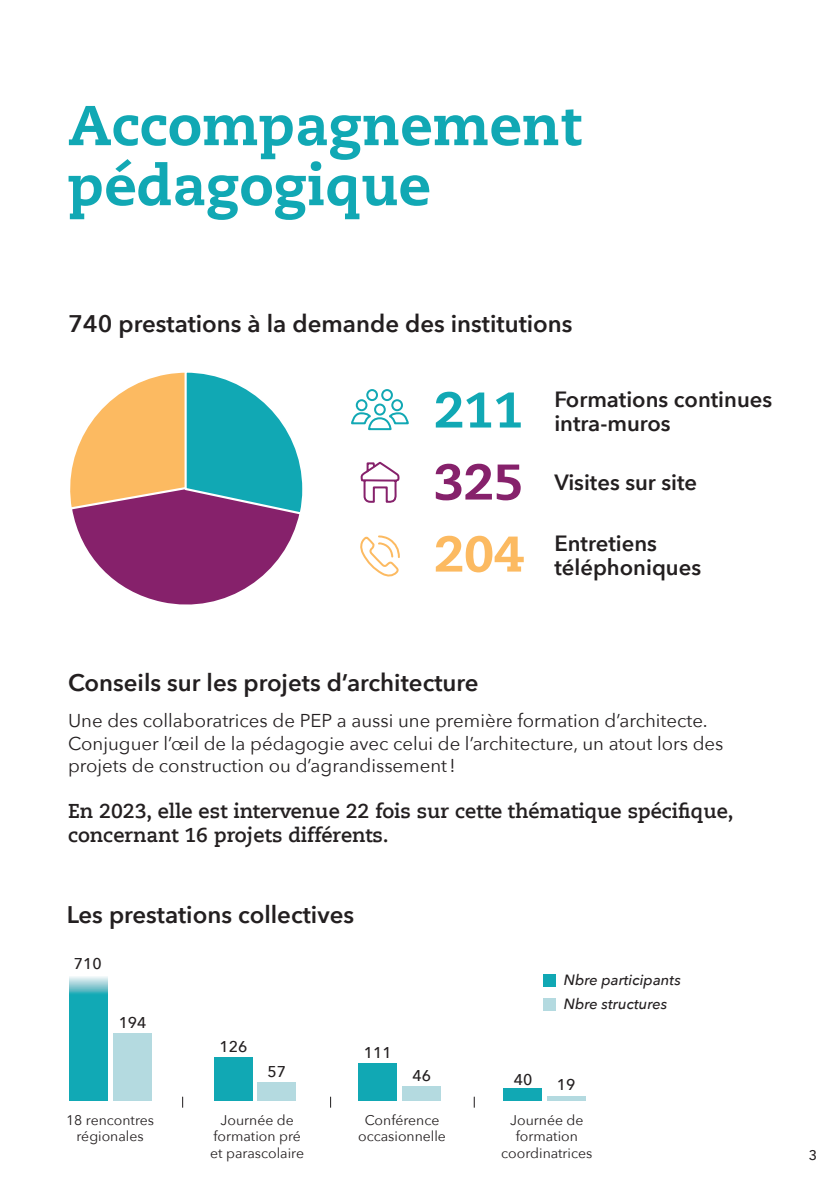
<style>
.page{position:relative;width:840px;height:1191px;background:#fff}
.page>*{position:absolute;margin:0;border:0;box-sizing:border-box;transform-origin:0 0}
.Titres{font:800 56px "Caecilia LT Pro 85";color:#11a8b4}
.sous_titres{font:800 50px "Caecilia LT Pro 85";color:#11a8b4}
.sous_titres-2{font:800 50px "Caecilia LT Pro 85";color:#86216b}
.sous_titres-3{font:800 50px "Caecilia LT Pro 85";color:#fcba61}
.titre_4{font:600 24px "Avenir Next";color:#231f20}
.titre_4-2{font:600 22px/24px "Avenir Next";color:#231f20}
.texte{font:700 20px/24px "Caecilia LT Pro 75";color:#231f20}
.texte-2{font:18.6px/22.4px "Avenir Next";color:#231f20}
.Style_de_paragraphe_2{font:500 15.6px "Avenir Next";color:#231f20}
.Style_de_paragraphe_2-2{font:italic 500 14.8px "Avenir Next";color:#231f20}
.Style_de_paragraphe_2-3{font:14px/16.8px "Avenir Next";color:#231f20;text-align:center}
.t1{font:500 14px "Avenir Next";color:#231f20}
</style>
<div class="page">
<hr style="left:546px;top:1096px;width:39px;height:4px;background:#b4dae0">
<div style="left:503px;top:1088px;width:38px;height:12px;background:#11a8b4"></div>
<div style="left:402px;top:1086px;width:38px;height:14px;background:#b4dae0"></div>
<div style="left:358px;top:1063px;width:39px;height:37px;background:#11a8b4"></div>
<div style="left:257px;top:1082px;width:39px;height:18px;background:#b4dae0"></div>
<div style="left:214px;top:1057px;width:38px;height:43px;background:#11a8b4"></div>
<div style="left:113px;top:1033px;width:38px;height:67px;background:#b4dae0"></div>
<svg style="left:69px;top:976px;width:39px;height:124px;background:#24aeb9"></svg>
<svg style="left:360px;top:535px;width:40px;height:42px"></svg>
<svg style="left:360px;top:461px;width:38px;height:42px"></svg>
<svg style="left:351px;top:411px;width:58px;height:20px"></svg>
<div style="left:355px;top:399px;width:12px;height:12px;border:2px solid #11a8b4;border-radius:50%"></div>
<div style="left:374px;top:403px;width:11px;height:12px;border:2px solid #11a8b4;border-radius:50%"></div>
<div style="left:391px;top:399px;width:12px;height:12px;border:2px solid #11a8b4;border-radius:50%"></div>
<div style="left:381px;top:389px;width:11px;height:12px;border:2px solid #11a8b4;border-radius:50%"></div>
<div style="left:366px;top:389px;width:12px;height:12px;border:2px solid #11a8b4;border-radius:50%"></div>
<svg style="left:70px;top:372px;width:233px;height:233px"></svg>
<div style="left:543px;top:974px;width:12px;height:12px;background:#11a8b4"></div>
<div style="left:543px;top:998px;width:12px;height:12px;background:#b4dae0"></div>
<p class="Titres" style="left:68px;top:87px;width:514px">Accompagnement</p>
<p class="Titres" style="left:68px;top:147px;width:364px">pédagogique</p>
<p class="titre_4" style="left:69px;top:303px;width:505px">740 prestations à la demande des institutions</p>
<p class="sous_titres" style="left:434px;top:375px;width:90px">211</p>
<p class="sous_titres-2" style="left:434px;top:447px;width:90px">325</p>
<p class="sous_titres-3" style="left:434px;top:519px;width:90px">204</p>
<p class="titre_4-2" style="left:554px;top:386px;width:219px">Formations continues intra-muros</p>
<p class="titre_4-2" style="left:554px;top:470px;width:144px">Visites sur site</p>
<p class="titre_4-2" style="left:554px;top:530px;width:104px">Entretiens</p>
<p class="titre_4-2" style="left:554px;top:554px;width:148px">téléphoniques</p>
<p class="titre_4" style="left:68px;top:662px;width:412px">Conseils sur les projets d’architecture</p>
<p class="texte-2" style="left:68px;top:709px;width:656px">Une des collaboratrices de PEP a aussi une première formation d’architecte.<br>Conjuguer l’œil de la pédagogie avec celui de l’architecture, un atout lors des projets de construction ou d’agrandissement!</p>
<p class="texte" style="left:68px;top:799px;width:666px">En 2023, elle est intervenue 22 fois sur cette thématique spécifique, concernant 16 projets différents.</p>
<p class="titre_4" style="left:67px;top:894px;width:289px">Les prestations collectives</p>
<p class="Style_de_paragraphe_2" style="left:74px;top:950px;width:29px">710</p>
<p class="Style_de_paragraphe_2" style="left:119px;top:1009px;width:29px">194</p>
<p class="Style_de_paragraphe_2-3" style="left:66px;top:1110px;width:89px">18 rencontres régionales</p>
<p class="Style_de_paragraphe_2" style="left:219px;top:1033px;width:29px">126</p>
<p class="Style_de_paragraphe_2" style="left:364px;top:1039px;width:29px">111</p>
<p class="Style_de_paragraphe_2" style="left:267px;top:1058px;width:20px">57</p>
<p class="Style_de_paragraphe_2" style="left:412px;top:1062px;width:20px">46</p>
<p class="Style_de_paragraphe_2-3" style="left:220px;top:1110px;width:75px">Journée de</p>
<p class="Style_de_paragraphe_2-3" style="left:210px;top:1127px;width:95px;text-align:left">formation pré et parascolaire</p>
<p class="Style_de_paragraphe_2-3" style="left:364px;top:1110px;width:76px">Conférence</p>
<p class="Style_de_paragraphe_2-3" style="left:358px;top:1127px;width:89px">occasionnelle</p>
<p class="Style_de_paragraphe_2" style="left:513px;top:1066px;width:20px">40</p>
<p class="Style_de_paragraphe_2-2" style="left:563px;top:967px;width:118px">Nbre participants</p>
<p class="Style_de_paragraphe_2-2" style="left:563px;top:991px;width:105px">Nbre structures</p>
<p class="Style_de_paragraphe_2" style="left:556px;top:1071px;width:20px">19</p>
<p class="Style_de_paragraphe_2-3" style="left:510px;top:1110px;width:75px">Journée de</p>
<p class="Style_de_paragraphe_2-3" style="left:501px;top:1127px;width:92px">formation coordinatrices</p>
<p class="t1" style="left:808px;top:1142px;width:10px">3</p>
</div>
